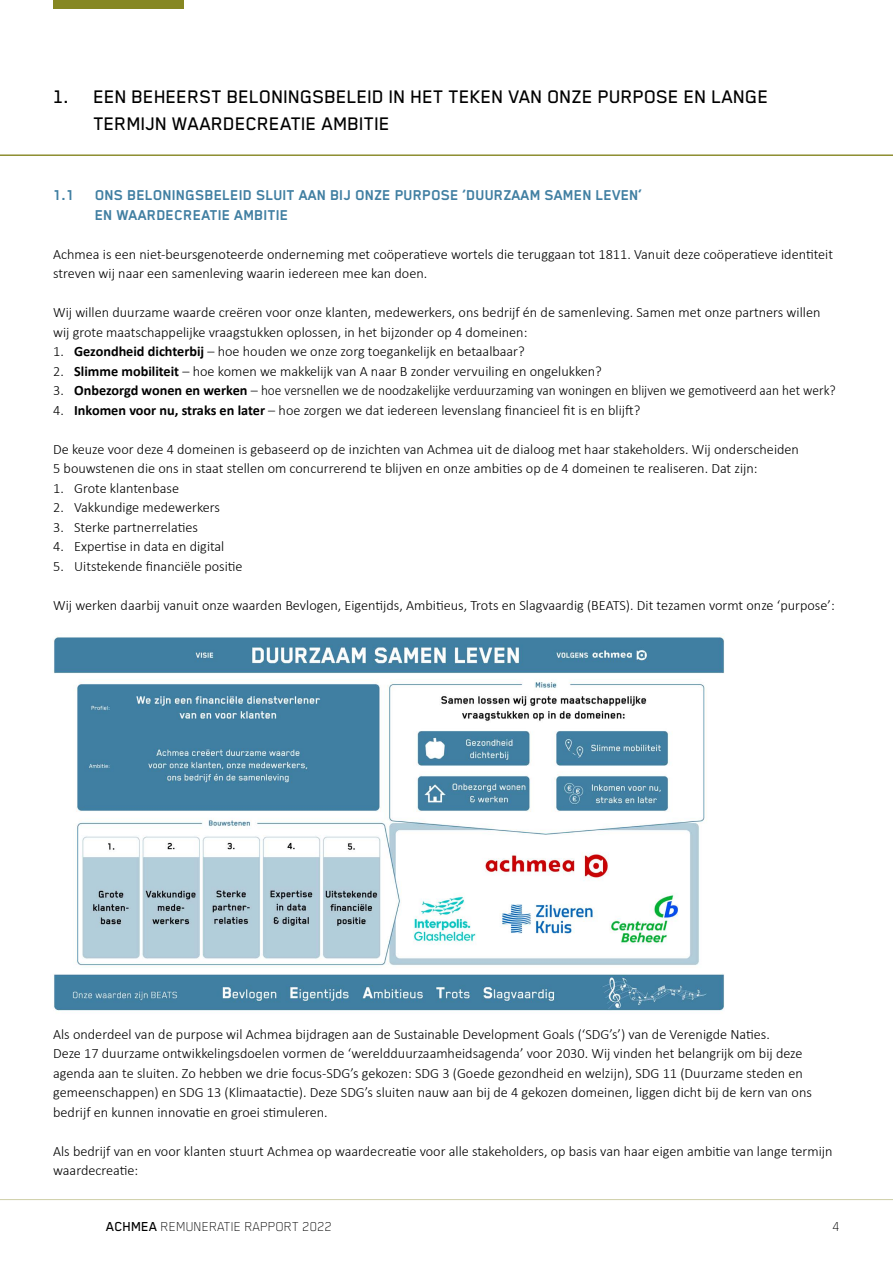
<style>
.page{position:relative;width:893px;height:1263px;background:#fff}
.page>*{position:absolute;margin:0;border:0;box-sizing:border-box;transform-origin:0 0}
.t1{font:500 21px/27px "Blender Pro";color:#000}
.t2{font:700 16.5px/19.5px "Blender Pro";color:#417fa2}
.t3{font:100 15px "Blender Pro";color:#000}
.t4{font:300 14.25px/19.5px "Calibri";color:#000}
.s1{font-weight:700}
.s2{font-weight:500}
</style>
<div class="page">
<hr style="left:0;top:1199px;width:893px;height:1px;background:#cfcfa7">
<div style="left:53px;top:0;width:131px;height:9px;background:#868722"></div>
<hr style="left:0;top:155px;width:893px;height:1px;background:#868722">
<img style="left:53px;top:636px;width:672px;height:375px">
<h1 class="t1" style="left:94px;top:82px;width:677px;text-indent:-41px">1. EEN BEHEERST BELONINGSBELEID IN HET TEKEN VAN ONZE PURPOSE EN LANGE<br>TERMIJN WAARDECREATIE AMBITIE</h1>
<p class="t2" style="left:95px;top:185px;width:549px;text-indent:-42px">1.1 ONS BELONINGSBELEID SLUIT AAN BIJ ONZE PURPOSE ‘DUURZAAM SAMEN LEVEN’<br>EN WAARDECREATIE AMBITIE</p>
<p class="t4" style="left:53px;top:244px;width:781px">Achmea is een niet-beursgenoteerde onderneming met coöperatieve wortels die teruggaan tot 1811. Vanuit deze coöperatieve identiteit streven wij naar een samenleving waarin iedereen mee kan doen.</p>
<p class="t4" style="left:53px;top:303px;width:769px">Wij willen duurzame waarde creëren voor onze klanten, medewerkers, ons bedrijf én de samenleving. Samen met onze partners willen wij grote maatschappelijke vraagstukken oplossen, in het bijzonder op 4 domeinen:</p>
<p class="t4" style="left:53px;top:342px;width:473px">1. <span class="s1">Gezondheid dichterbij</span> – hoe houden we onze zorg toegankelijk en betaalbaar?</p>
<p class="t4" style="left:53px;top:361px;width:550px">2. <span class="s1">Slimme mobiliteit</span> – hoe komen we makkelijk van A naar B zonder vervuiling en ongelukken?</p>
<p class="t4" style="left:53px;top:381px;width:784px">3. <span class="s1">Onbezorgd wonen en werken</span> – hoe versnellen we de noodzakelijke verduurzaming van woningen en blijven we gemotiveerd aan het werk?</p>
<p class="t4" style="left:53px;top:400px;width:589px">4. <span class="s1">Inkomen voor nu, straks en later</span> – hoe zorgen we dat iedereen levenslang financieel fit is en blijft?</p>
<p class="t4" style="left:53px;top:439px;width:747px">De keuze voor deze 4 domeinen is gebaseerd op de inzichten van Achmea uit de dialoog met haar stakeholders. Wij onderscheiden<br>5 bouwstenen die ons in staat stellen om concurrerend te blijven en onze ambities op de 4 domeinen te realiseren. Dat zijn:</p>
<p class="t4" style="left:53px;top:478px;width:127px">1. Grote klantenbase</p>
<p class="t4" style="left:53px;top:498px;width:168px">2. Vakkundige medewerkers</p>
<p class="t4" style="left:53px;top:517px;width:146px">3. Sterke partnerrelaties</p>
<p class="t4" style="left:53px;top:537px;width:173px">4. Expertise in data en digital</p>
<p class="t4" style="left:53px;top:556px;width:191px">5. Uitstekende financiële positie</p>
<p class="t4" style="left:53px;top:595px;width:783px">Wij werken daarbij vanuit onze waarden Bevlogen, Eigentijds, Ambitieus, Trots en Slagvaardig (BEATS). Dit tezamen vormt onze ‘purpose’:</p>
<p class="t4" style="left:53px;top:1024px;width:760px">Als onderdeel van de purpose wil Achmea bijdragen aan de Sustainable Development Goals (‘SDG’s’) van de Verenigde Naties.<br>Deze 17 duurzame ontwikkelingsdoelen vormen de ‘wereldduurzaamheidsagenda’ voor 2030. Wij vinden het belangrijk om bij deze agenda aan te sluiten. Zo hebben we drie focus-SDG’s gekozen: SDG 3 (Goede gezondheid en welzijn), SDG 11 (Duurzame steden en gemeenschappen) en SDG 13 (Klimaatactie). Deze SDG’s sluiten nauw aan bij de 4 gekozen domeinen, liggen dicht bij de kern van ons bedrijf en kunnen innovatie en groei stimuleren.</p>
<p class="t4" style="left:53px;top:1141px;width:781px">Als bedrijf van en voor klanten stuurt Achmea op waardecreatie voor alle stakeholders, op basis van haar eigen ambitie van lange termijn waardecreatie:</p>
<p class="t3" style="left:106px;top:1219px;width:227px"><span class="s2">ACHMEA</span> REMUNERATIE RAPPORT 2022</p>
<p class="t3" style="left:832px;top:1219px;width:9px">4</p>
</div>
